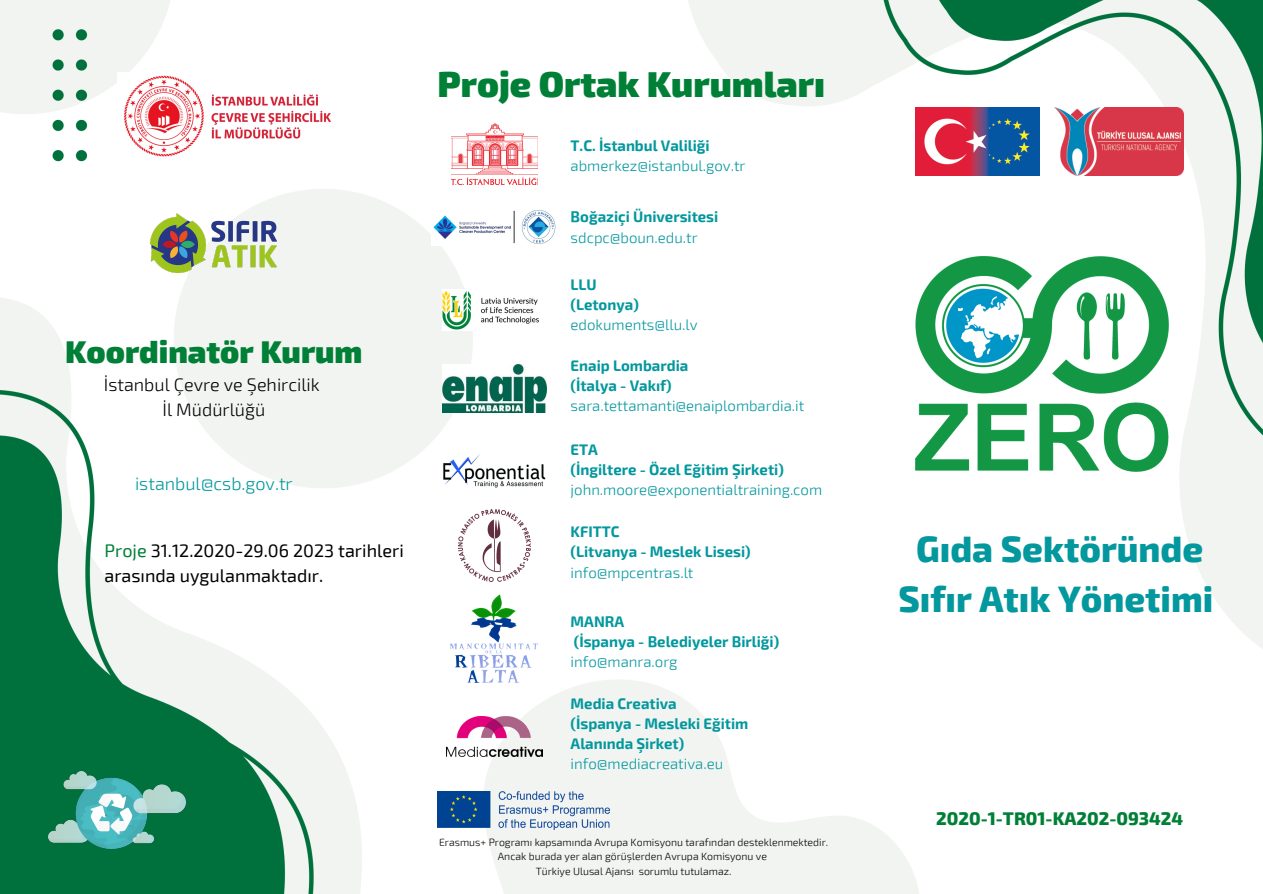
<style>
.page{position:relative;width:1263px;height:894px;background:#fff}
.page>*{position:absolute;margin:0;border:0;box-sizing:border-box;transform-origin:0 0}
.t1{font:800 36px "Exo 2";color:#03989e}
.t2{font:900 36px "Exo 2";color:#008037}
.t3{font:900 31.5px "Exo 2";color:#008037}
.t4{font:18px "Exo 2";color:#000}
.t5{font:300 18px "Exo 2";color:#000}
.t6{font:800 18px "Exo 2";color:#008037}
.t7{font:300 18px "Exo 2";color:#03989e}
.t8{font:700 15px "Exo 2";color:#03989e}
.t9{font:300 15px "Exo 2";color:#03989e}
.t10{font:300 10.5px "Exo 2";color:#000}
.s1{color:#008037}
</style>
<div class="page">
<img style="left:0;top:0;width:1263px;height:893px">
<img style="left:916px;top:108px;width:123px;height:67px">
<img style="left:1054px;top:108px;width:129px;height:67px">
<img style="left:49px;top:771px;width:137px;height:77px">
<img style="left:437px;top:791px;width:173px;height:38px">
<img style="left:443px;top:289px;width:103px;height:41px">
<img style="left:443px;top:364px;width:103px;height:48px">
<img style="left:443px;top:453px;width:103px;height:34px">
<img style="left:458px;top:509px;width:72px;height:72px">
<img style="left:443px;top:591px;width:103px;height:97px">
<img style="left:447px;top:716px;width:95px;height:40px">
<img style="left:451px;top:123px;width:87px;height:61px">
<img style="left:117px;top:73px;width:223px;height:86px">
<img style="left:151px;top:213px;width:126px;height:60px">
<img style="left:432px;top:208px;width:125px;height:37px">
<img style="left:916px;top:257px;width:253px;height:215px">
<p class="t3" style="left:65px;top:331px;width:299px">Koordinatör Kurum</p>
<p class="t5" style="left:104px;top:373px;width:217px">İstanbul Çevre ve Şehircilik</p>
<p class="t5" style="left:163px;top:398px;width:104px">İl Müdürlüğü</p>
<p class="t7" style="left:135px;top:472px;width:159px">istanbul@csb.gov.tr</p>
<p class="t4" style="left:105px;top:539px;width:301px"><span class="s1">Proje</span> 31.12.2020-29.06 2023 tarihleri</p>
<p class="t4" style="left:105px;top:564px;width:220px">arasında uygulanmaktadır.</p>
<p class="t2" style="left:437px;top:60px;width:389px">Proje Ortak Kurumları</p>
<p class="t8" style="left:571px;top:136px;width:141px">T.C. İstanbul Valiliği</p>
<p class="t9" style="left:571px;top:156px;width:176px">abmerkez@istanbul.gov.tr</p>
<p class="t8" style="left:571px;top:207px;width:149px">Boğaziçi Üniversitesi</p>
<p class="t9" style="left:571px;top:228px;width:129px">sdcpc@boun.edu.tr</p>
<p class="t8" style="left:571px;top:274px;width:28px">LLU</p>
<p class="t8" style="left:571px;top:295px;width:70px">(Letonya)</p>
<p class="t9" style="left:571px;top:315px;width:129px">edokuments@llu.lv</p>
<p class="t8" style="left:571px;top:355px;width:119px">Enaip Lombardia</p>
<p class="t8" style="left:571px;top:375px;width:103px">(İtalya - Vakıf)</p>
<p class="t9" style="left:571px;top:396px;width:235px">sara.tettamanti@enaiplombardia.it</p>
<p class="t8" style="left:571px;top:439px;width:29px">ETA</p>
<p class="t8" style="left:571px;top:460px;width:215px">(İngiltere - Özel Eğitim Şirketi)</p>
<p class="t9" style="left:571px;top:480px;width:253px">john.moore@exponentialtraining.com</p>
<p class="t8" style="left:571px;top:521px;width:50px">KFITTC</p>
<p class="t8" style="left:571px;top:542px;width:182px">(Litvanya - Meslek Lisesi)</p>
<p class="t9" style="left:571px;top:562px;width:124px">info@mpcentras.lt</p>
<p class="t8" style="left:571px;top:611px;width:55px">MANRA</p>
<p class="t8" style="left:574px;top:631px;width:207px">(İspanya - Belediyeler Birliği)</p>
<p class="t9" style="left:571px;top:652px;width:108px">info@manra.org</p>
<p class="t8" style="left:571px;top:693px;width:108px">Media Creativa</p>
<p class="t8" style="left:571px;top:713px;width:179px">(İspanya - Mesleki Eğitim</p>
<p class="t8" style="left:571px;top:733px;width:115px">Alanında Şirket)</p>
<p class="t9" style="left:571px;top:754px;width:154px">info@mediacreativa.eu</p>
<p class="t10" style="left:439px;top:835px;width:391px">Erasmus+ Programı kapsamında Avrupa Komisyonu tarafından desteklenmektedir.</p>
<p class="t10" style="left:498px;top:849px;width:271px">Ancak burada yer alan görüşlerden Avrupa Komisyonu ve</p>
<p class="t10" style="left:536px;top:863px;width:197px">Türkiye Ulusal Ajansı sorumlu tutulamaz.</p>
<p class="t1" style="left:916px;top:525px;width:289px">Gıda Sektöründe</p>
<p class="t1" style="left:898px;top:575px;width:316px">Sıfır Atık Yönetimi</p>
<p class="t6" style="left:936px;top:806px;width:248px">2020-1-TR01-KA202-093424</p>
</div>
